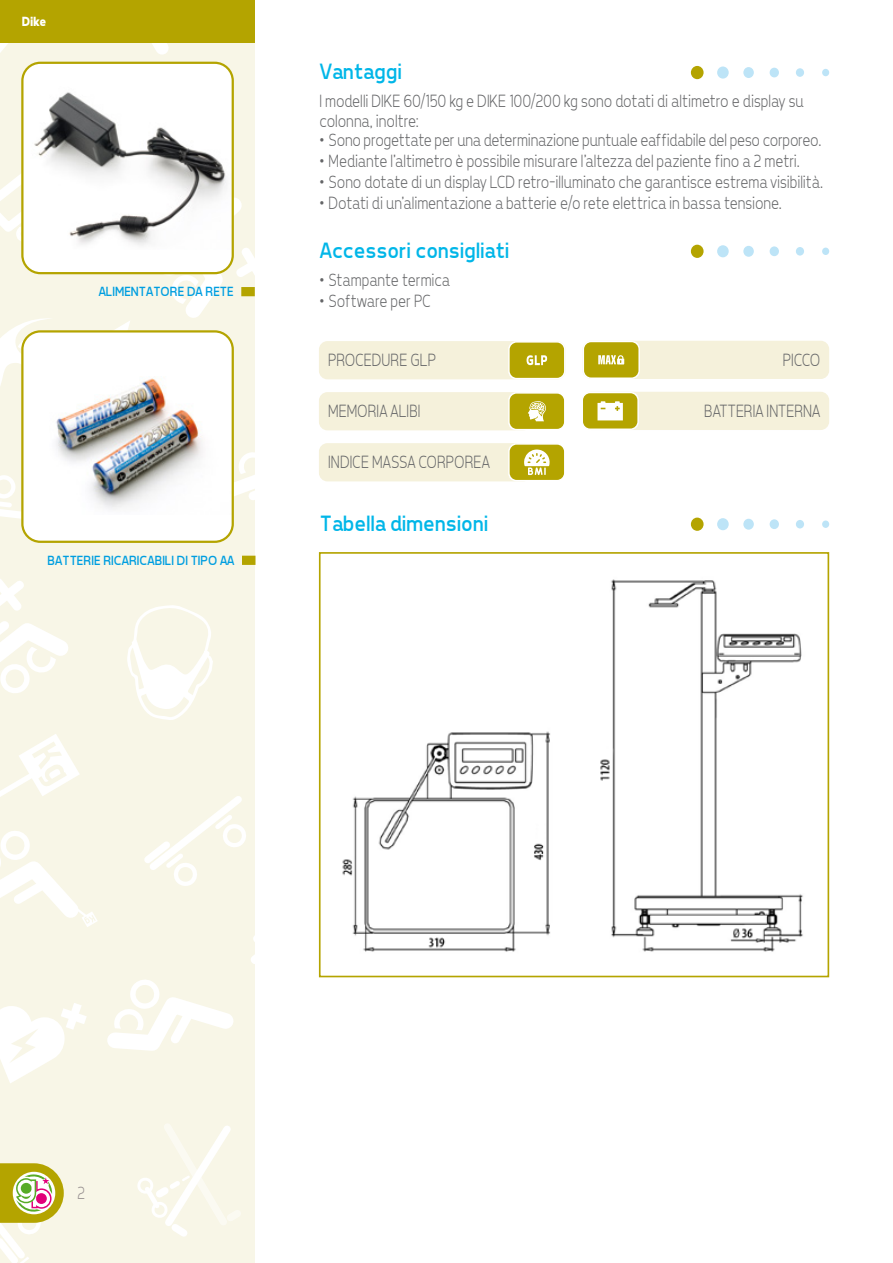
<style>
.page{position:relative;width:893px;height:1263px;background:#fff}
.page>*{position:absolute;margin:0;border:0;box-sizing:border-box;transform-origin:0 0}
.Scheda_Titoletto_Par{font:22.5px "Tepeno Sans";color:#00b6e8}
.t1{font:300 18px/19.5px "Tepeno Sans";color:#646567;scale:.9 1}
.t2{font:300 18px "Tepeno Sans";color:#989191;scale:.9 1}
.Descrizione-Colonna{font:13.5px "Tepeno Sans";color:#009ee0}
.t3{font:700 13.5px "Tepeno Sans";color:#fff}
</style>
<div class="page">
<div style="left:0;top:0;width:255px;height:1263px;background:#f8f6e7"></div>
<svg style="left:135px;top:43px;width:92px;height:23px"></svg>
<svg style="left:107px;top:980px;width:126px;height:71px"></svg>
<svg style="left:144px;top:796px;width:102px;height:90px"></svg>
<svg style="left:0;top:579px;width:68px;height:114px"></svg>
<svg style="left:0;top:174px;width:21px;height:67px"></svg>
<svg style="left:0;top:318px;width:50px;height:68px"></svg>
<svg style="left:0;top:475px;width:29px;height:64px"></svg>
<svg style="left:0;top:734px;width:98px;height:193px"></svg>
<svg style="left:137px;top:1124px;width:104px;height:113px"></svg>
<svg style="left:220px;top:452px;width:35px;height:91px"></svg>
<svg style="left:0;top:43px;width:53px;height:29px"></svg>
<svg style="left:251px;top:936px;width:4px;height:28px"></svg>
<svg style="left:78px;top:198px;width:177px;height:142px"></svg>
<svg style="left:0;top:1003px;width:87px;height:80px"></svg>
<svg style="left:127px;top:605px;width:86px;height:115px"></svg>
<div style="left:0;top:0;width:255px;height:43px;background:#b4a400"></div>
<svg style="left:0;top:1163px;width:64px;height:100px"></svg>
<div style="left:822px;top:69px;width:7px;height:7px;background:#bde4f7;border-radius:50%"></div>
<div style="left:796px;top:68px;width:8px;height:9px;background:#bde4f7;border-radius:50%"></div>
<div style="left:769px;top:68px;width:10px;height:9px;background:#bde4f7;border-radius:50%"></div>
<div style="left:743px;top:67px;width:11px;height:11px;background:#bde4f7;border-radius:50%"></div>
<div style="left:717px;top:66px;width:12px;height:13px;background:#bde4f7;border-radius:50%"></div>
<div style="left:691px;top:66px;width:13px;height:13px;background:#b4a400;border-radius:50%"></div>
<div style="left:22px;top:63px;width:211px;height:210px;background:#fff;border-radius:18px"></div>
<img style="left:34px;top:92px;width:192px;height:154px">
<div style="left:21px;top:62px;width:213px;height:212px;border:2px solid #b4a400;border-radius:18px"></div>
<div style="left:241px;top:287px;width:14px;height:9px;background:#b4a400"></div>
<div style="left:22px;top:331px;width:211px;height:211px;background:#fff;border-radius:18px"></div>
<img style="left:56px;top:378px;width:147px;height:131px">
<div style="left:21px;top:330px;width:213px;height:213px;border:2px solid #b4a400;border-radius:18px"></div>
<div style="left:242px;top:556px;width:13px;height:9px;background:#b4a400"></div>
<div style="left:822px;top:520px;width:7px;height:8px;background:#bde4f7;border-radius:50%"></div>
<div style="left:796px;top:520px;width:8px;height:8px;background:#bde4f7;border-radius:50%"></div>
<div style="left:769px;top:519px;width:10px;height:10px;background:#bde4f7;border-radius:50%"></div>
<div style="left:743px;top:519px;width:11px;height:11px;background:#bde4f7;border-radius:50%"></div>
<div style="left:717px;top:518px;width:12px;height:12px;background:#bde4f7;border-radius:50%"></div>
<div style="left:691px;top:517px;width:13px;height:14px;background:#b4a400;border-radius:50%"></div>
<img style="left:342px;top:579px;width:461px;height:373px">
<div style="left:319px;top:552px;width:510px;height:425px;border:2px solid #b4a400"></div>
<div style="left:822px;top:248px;width:7px;height:7px;background:#bde4f7;border-radius:50%"></div>
<div style="left:796px;top:247px;width:8px;height:9px;background:#bde4f7;border-radius:50%"></div>
<div style="left:769px;top:246px;width:10px;height:10px;background:#bde4f7;border-radius:50%"></div>
<div style="left:743px;top:246px;width:11px;height:11px;background:#bde4f7;border-radius:50%"></div>
<div style="left:717px;top:245px;width:12px;height:12px;background:#bde4f7;border-radius:50%"></div>
<div style="left:691px;top:245px;width:13px;height:13px;background:#b4a400;border-radius:50%"></div>
<div style="left:583px;top:341px;width:246px;height:38px;background:#f5f1db;border-radius:9px"></div>
<div style="left:583px;top:341px;width:56px;height:37px;background:#b4a400;border-radius:8px"></div>
<div style="left:583px;top:341px;width:57px;height:38px;border:2px solid #fff;border-radius:8px"></div>
<svg style="left:598px;top:355px;width:26px;height:9px"></svg>
<div style="left:583px;top:392px;width:246px;height:38px;background:#f5f1db;border-radius:9px"></div>
<div style="left:582px;top:392px;width:56px;height:37px;background:#b4a400;border-radius:8px"></div>
<div style="left:581px;top:392px;width:58px;height:38px;border:2px solid #fff;border-radius:8px"></div>
<svg style="left:597px;top:401px;width:26px;height:19px"></svg>
<div style="left:319px;top:341px;width:247px;height:38px;background:#f5f1db;border-radius:9px"></div>
<div style="left:509px;top:342px;width:56px;height:37px;background:#b4a400;border-radius:8px"></div>
<div style="left:508px;top:341px;width:58px;height:38px;border:2px solid #fff;border-radius:8px"></div>
<svg style="left:527px;top:355px;width:20px;height:10px"></svg>
<div style="left:319px;top:392px;width:212px;height:38px;background:#f5f1db;border-radius:9px"></div>
<div style="left:509px;top:393px;width:56px;height:37px;background:#b4a400;border-radius:8px"></div>
<div style="left:508px;top:392px;width:58px;height:38px;border:2px solid #fff;border-radius:8px"></div>
<svg style="left:528px;top:401px;width:18px;height:20px"></svg>
<div style="left:319px;top:443px;width:212px;height:38px;background:#f5f1db;border-radius:9px"></div>
<div style="left:509px;top:444px;width:56px;height:37px;background:#b4a400;border-radius:8px"></div>
<div style="left:508px;top:443px;width:58px;height:38px;border:2px solid #fff;border-radius:8px"></div>
<svg style="left:524px;top:449px;width:26px;height:26px"></svg>
<p class="t3" style="left:21px;top:13px;width:26px">Dike</p>
<p class="Descrizione-Colonna" style="left:98px;top:284px;width:137px">ALIMENTATORE DA RETE</p>
<p class="Descrizione-Colonna" style="left:47px;top:552px;width:188px">BATTERIE RICARICABILI DI TIPO AA</p>
<p class="Scheda_Titoletto_Par" style="left:319px;top:58px;width:83px">Vantaggi</p>
<p class="t1" style="left:319px;top:91px;width:539px">I modelli DIKE 60/150 kg e DIKE 100/200 kg sono dotati di altimetro e display su colonna, inoltre:</p>
<p class="t1" style="left:319px;top:130px;width:559px">• Sono progettate per una determinazione puntuale eaffidabile del peso corporeo.</p>
<p class="t1" style="left:319px;top:151px;width:535px">• Mediante l’altimetro è possibile misurare l’altezza del paziente fino a 2 metri.</p>
<p class="t1" style="left:319px;top:171px;width:561px">• Sono dotate di un display LCD retro-illuminato che garantisce estrema visibilità.</p>
<p class="t1" style="left:319px;top:192px;width:515px">• Dotati di un’alimentazione a batterie e/o rete elettrica in bassa tensione.</p>
<p class="Scheda_Titoletto_Par" style="left:319px;top:237px;width:191px">Accessori consigliati</p>
<p class="t1" style="left:319px;top:270px;width:146px">• Stampante termica</p>
<p class="t1" style="left:319px;top:290px;width:125px">• Software per PC</p>
<p class="t1" style="left:327px;top:350px;width:122px">PROCEDURE GLP</p>
<p class="t1" style="left:327px;top:401px;width:104px">MEMORIA ALIBI</p>
<p class="t1" style="left:327px;top:452px;width:181px">INDICE MASSA CORPOREA</p>
<p class="Scheda_Titoletto_Par" style="left:319px;top:510px;width:170px">Tabella dimensioni</p>
<p class="t1" style="left:782px;top:350px;width:43px">PICCO</p>
<p class="t1" style="left:704px;top:401px;width:130px">BATTERIA INTERNA</p>
<p class="t2" style="left:77px;top:1182px;width:10px">2</p>
</div>
